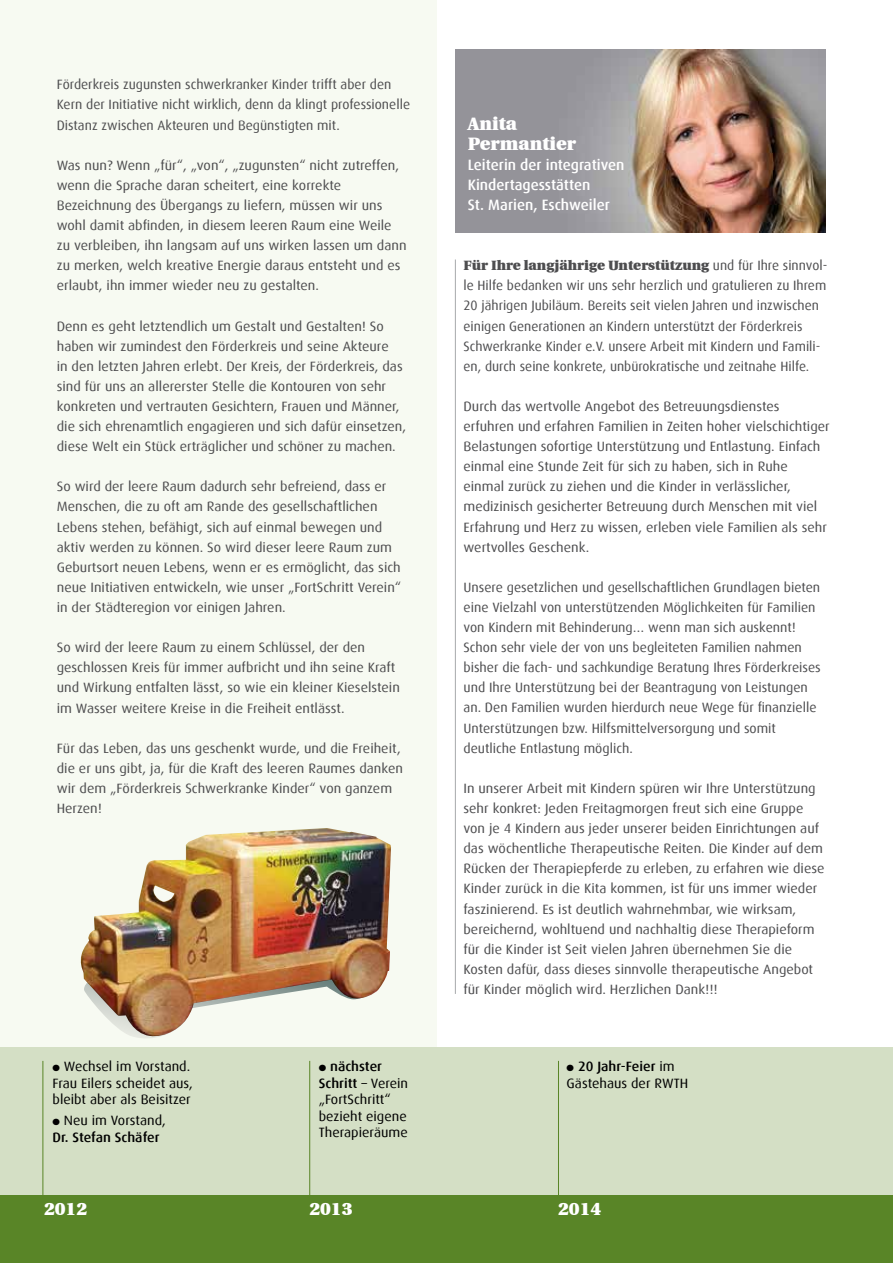
<style>
.page{position:relative;width:893px;height:1263px;background:#fff}
.page>*{position:absolute;margin:0;border:0;box-sizing:border-box;transform-origin:0 0}
.t1{font:900 18px/20.1px "Utopia";color:#fff}
.t2{font:500 15px/20.1px "Dax";color:#fff}
.t3{font:13.5px/20.1px "Dax";color:#4d4d4f;scale:1.05 1}
.t4{font:13.5px/20.1px "Dax";color:#4d4d4f}
.t5{font:13.5px/16.5px "Dax";color:#000;scale:1.05 1}
.t6{font:900 13.5px "Utopia";color:#4d4d4f}
.t7{font:500 13.5px/16.5px "Dax";color:#000;scale:1.05 1}
.s1{font-family:"Dax";font-weight:400}
.s2{font-weight:400}
.s3{font-weight:500}
</style>
<div class="page">
<div style="left:0;top:0;width:436px;height:1263px;background:#f7faf2"></div>
<div style="left:0;top:1047px;width:893px;height:216px;background:#d4dfc5"></div>
<img style="left:455px;top:49px;width:370px;height:183px">
<div style="left:0;top:1195px;width:893px;height:68px;background:#598527"></div>
<hr style="left:43px;top:1061px;width:1px;height:138px;background:#598527">
<hr style="left:558px;top:1061px;width:1px;height:138px;background:#598527">
<hr style="left:309px;top:1061px;width:1px;height:138px;background:#598527">
<hr style="left:455px;top:259px;width:1px;height:735px;background:#a7a9ac">
<img style="left:80px;top:828px;width:311px;height:210px">
<svg style="left:152px;top:885px;width:22px;height:17px"></svg>
<p class="t4" style="left:57px;top:75px;width:355px">Förderkreis zugunsten schwerkranker Kinder trifft aber den<br>Kern der Initiative nicht wirklich, denn da klingt professionelle<br>Distanz zwischen Akteuren und Begünstigten mit.</p>
<p class="t3" style="left:57px;top:155px;width:335px">Was nun? Wenn „für“, „von“, „zugunsten“ nicht zutreffen, wenn die Sprache daran scheitert, eine korrekte Bezeichnung des Übergangs zu liefern, müssen wir uns wohl damit abfinden, in diesem leeren Raum eine Weile zu verbleiben, ihn langsam auf uns wirken lassen um dann zu merken, welch kreative Energie daraus entsteht und es erlaubt, ihn immer wieder neu zu gestalten.</p>
<p class="t3" style="left:57px;top:316px;width:334px">Denn es geht letztendlich um Gestalt und Gestalten! So haben wir zumindest den Förderkreis und seine Akteure<br>in den letzten Jahren erlebt. Der Kreis, der Förderkreis, das sind für uns an allererster Stelle die Kontouren von sehr konkreten und vertrauten Gesichtern, Frauen und Männer, die sich ehrenamtlich engagieren und sich dafür einsetzen, diese Welt ein Stück erträglicher und schöner zu machen.</p>
<p class="t3" style="left:57px;top:477px;width:329px">So wird der leere Raum dadurch sehr befreiend, dass er Menschen, die zu oft am Rande des gesellschaftlichen Lebens stehen, befähigt, sich auf einmal bewegen und aktiv werden zu können. So wird dieser leere Raum zum Geburtsort neuen Lebens, wenn er es ermöglicht, das sich neue Initiativen entwickeln, wie unser „FortSchritt Verein“ in der Städteregion vor einigen Jahren.</p>
<p class="t3" style="left:57px;top:638px;width:328px">So wird der leere Raum zu einem Schlüssel, der den geschlossen Kreis für immer aufbricht und ihn seine Kraft und Wirkung entfalten lässt, so wie ein kleiner Kieselstein im Wasser weitere Kreise in die Freiheit entlässt.</p>
<p class="t3" style="left:57px;top:738px;width:331px">Für das Leben, das uns geschenkt wurde, und die Freiheit, die er uns gibt, ja, für die Kraft des leeren Raumes danken wir dem „Förderkreis Schwerkranke Kinder“ von ganzem Herzen!</p>
<h1 class="t1" style="left:468px;top:113px;width:110px">Anita<br>Permantier</h1>
<p class="t2" style="left:468px;top:155px;width:158px">Leiterin der integrativen<br>Kindertagesstätten<br>St. Marien, Eschweiler</p>
<p class="t6" style="left:463px;top:258px;width:365px">Für Ihre langjährige Unterstützung <span class="s1">und für Ihre sinnvol-</span></p>
<p class="t4" style="left:463px;top:276px;width:364px">le Hilfe bedanken wir uns sehr herzlich und gratulieren zu Ihrem 20 jährigen Jubiläum. Bereits seit vielen Jahren und inzwischen einigen Generationen an Kindern unterstützt der Förderkreis Schwerkranke Kinder e.V. unsere Arbeit mit Kindern und Famili&shy;en, durch seine konkrete, unbürokratische und zeitnahe Hilfe.</p>
<p class="t3" style="left:463px;top:396px;width:350px">Durch das wertvolle Angebot des Betreuungsdienstes erfuhren und erfahren Familien in Zeiten hoher vielschichtiger Belastungen sofortige Unterstützung und Entlastung. Einfach einmal eine Stunde Zeit für sich zu haben, sich in Ruhe einmal zurück zu ziehen und die Kinder in verlässlicher, medizinisch gesicherter Betreuung durch Menschen mit viel Erfahrung und Herz zu wissen, erleben viele Familien als sehr wertvolles Geschenk.</p>
<p class="t4" style="left:463px;top:577px;width:359px">Unsere gesetzlichen und gesellschaftlichen Grundlagen bieten eine Vielzahl von unterstützenden Möglichkeiten für Familien von Kindern mit Behinderung… wenn man sich auskennt!<br>Schon sehr viele der von uns begleiteten Familien nahmen bisher die fach- und sachkundige Beratung Ihres Förderkreises und Ihre Unterstützung bei der Beantragung von Leistungen an. Den Familien wurden hierdurch neue Wege für finanzielle Unterstützungen bzw. Hilfsmittelversorgung und somit deutliche Entlastung möglich.</p>
<p class="t3" style="left:463px;top:778px;width:345px">In unserer Arbeit mit Kindern spüren wir Ihre Unterstützung sehr konkret: Jeden Freitagmorgen freut sich eine Gruppe von je 4 Kindern aus jeder unserer beiden Einrichtungen auf das wöchentliche Therapeutische Reiten. Die Kinder auf dem Rücken der Therapiepferde zu erleben, zu erfahren wie diese Kinder zurück in die Kita kommen, ist für uns immer wieder faszinierend. Es ist deutlich wahrnehmbar, wie wirksam, bereichernd, wohltuend und nachhaltig diese Therapieform für die Kinder ist Seit vielen Jahren übernehmen Sie die Kosten dafür, dass dieses sinnvolle therapeutische Angebot für Kinder möglich wird. Herzlichen Dank!!!</p>
<p class="t5" style="left:53px;top:1059px;width:135px">● Wechsel im Vorstand.<br>Frau Eilers scheidet aus, bleibt aber als Beisitzer</p>
<p class="t7" style="left:53px;top:1112px;width:109px">● <span class="s2">Neu im Vorstand,<br></span>Dr. Stefan Schäfer</p>
<p class="t5" style="left:319px;top:1059px;width:87px">● <span class="s3">nächster<br>Schritt</span> – Verein „FortSchritt“ bezieht eigene<br>Therapieräume</p>
<p class="t5" style="left:567px;top:1059px;width:117px">● <span class="s3">20 Jahr-Feier</span> im<br>Gästehaus der RWTH</p>
<h1 class="t1" style="left:44px;top:1199px;width:45px">2012</h1>
<h1 class="t1" style="left:309px;top:1199px;width:45px">2013</h1>
<h1 class="t1" style="left:558px;top:1199px;width:45px">2014</h1>
</div>
